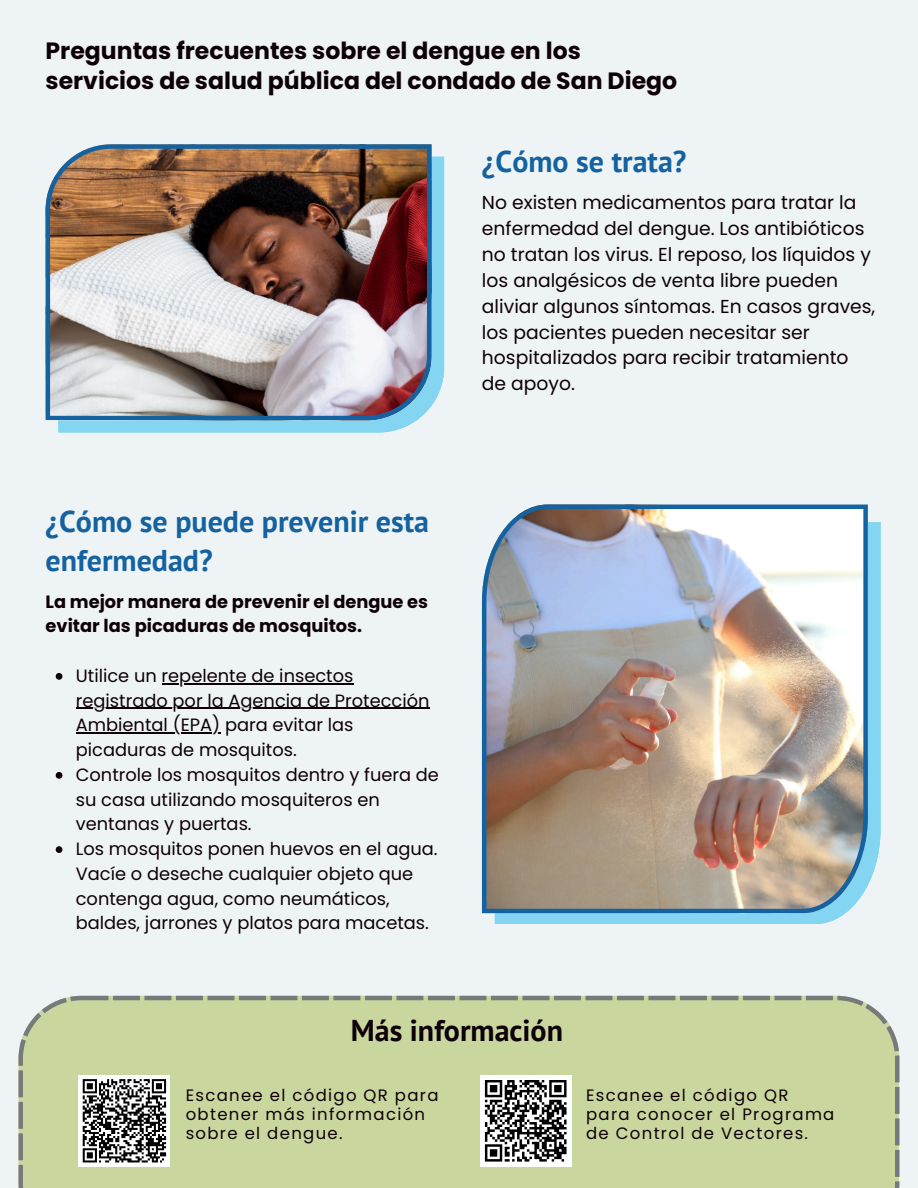
<style>
.page{position:relative;width:918px;height:1188px;background:#eef4f5}
.page>*{position:absolute;margin:0;border:0;box-sizing:border-box;transform-origin:0 0}
.t1{font:700 30px/38.2px "PT Sans";color:#1562a1}
.t2{font:700 30px "PT Sans";color:#0e0007}
.t3{font:700 23.55px/30.3px "Poppins";color:#0e0007}
.t4{font:18.75px/25.8px "Poppins";color:#0e0007}
.t5{font:17.85px/24.8px "Poppins";color:#0e0007}
.t6{font:700 17.85px/24.8px "Poppins";color:#0e0007}
.t7{font:16.5px/19.2px "Poppins";letter-spacing:.08em;color:#0e0007}
</style>
<div class="page">
<div style="left:18px;top:996px;width:881px;height:192px;background:#c9d79f"></div>
<svg style="left:495px;top:522px;width:386px;height:402px;background:#90d8f1"></svg>
<img style="left:482px;top:505px;width:386px;height:408px">
<div style="left:79px;top:1075px;width:91px;height:92px;background:#fff"></div>
<svg style="left:82px;top:1079px;width:85px;height:84px"></svg>
<div style="left:480px;top:1075px;width:91px;height:92px;background:#fff"></div>
<svg style="left:484px;top:1080px;width:83px;height:82px"></svg>
<svg style="left:58px;top:157px;width:386px;height:275px;background:#8cd4ef"></svg>
<img style="left:46px;top:144px;width:385px;height:276px">
<svg style="left:56px;top:673px;width:6px;height:7px"></svg>
<hr style="left:162px;top:683px;width:191px;height:1px;background:#0e0007">
<hr style="left:76px;top:708px;width:354px;height:1px;background:#0e0007">
<hr style="left:76px;top:733px;width:144px;height:1px;background:#0e0007">
<svg style="left:56px;top:772px;width:6px;height:7px"></svg>
<svg style="left:56px;top:846px;width:6px;height:7px"></svg>
<h2 class="t3" style="left:46px;top:35px;width:633px">Preguntas frecuentes sobre el dengue en los servicios de salud pública del condado de San Diego</h2>
<h4 class="t1" style="left:482px;top:142px;width:206px">¿Cómo se trata?</h4>
<h1 class="t4" style="left:482px;top:190px;width:395px">No existen medicamentos para tratar la enfermedad del dengue. Los antibióticos no tratan los virus. El reposo, los líquidos y los analgésicos de venta libre pueden aliviar algunos síntomas. En casos graves, los pacientes pueden necesitar ser hospitalizados para recibir tratamiento de apoyo.</h1>
<p class="t1" style="left:46px;top:502px;width:385px">¿Cómo se puede prevenir esta enfermedad?</p>
<h1 class="t6" style="left:46px;top:589px;width:384px">La mejor manera de prevenir el dengue es evitar las picaduras de mosquitos.</h1>
<h3 class="t5" style="left:76px;top:663px;width:279px">Utilice un repelente de insectos</h3>
<p class="t5" style="left:76px;top:688px;width:355px">registrado por la Agencia de Protección</p>
<p class="t5" style="left:76px;top:713px;width:365px">Ambiental (EPA) para evitar las picaduras de mosquitos.<br>Controle los mosquitos dentro y fuera de su casa utilizando mosquiteros en ventanas y puertas.</p>
<p class="t5" style="left:76px;top:837px;width:363px">Los mosquitos ponen huevos en el agua.<br>Vacíe o deseche cualquier objeto que contenga agua, como neumáticos,</p>
<p class="t5" style="left:76px;top:911px;width:355px">baldes, jarrones y platos para macetas.</p>
<p class="t2" style="left:351px;top:1010px;width:214px">Más información</p>
<p class="t7" style="left:186px;top:1085px;width:254px">Escanee el código QR para obtener más información sobre el dengue.</p>
<h1 class="t7" style="left:586px;top:1085px;width:250px">Escanee el código QR para conocer el Programa de Control de Vectores.</h1>
</div>
